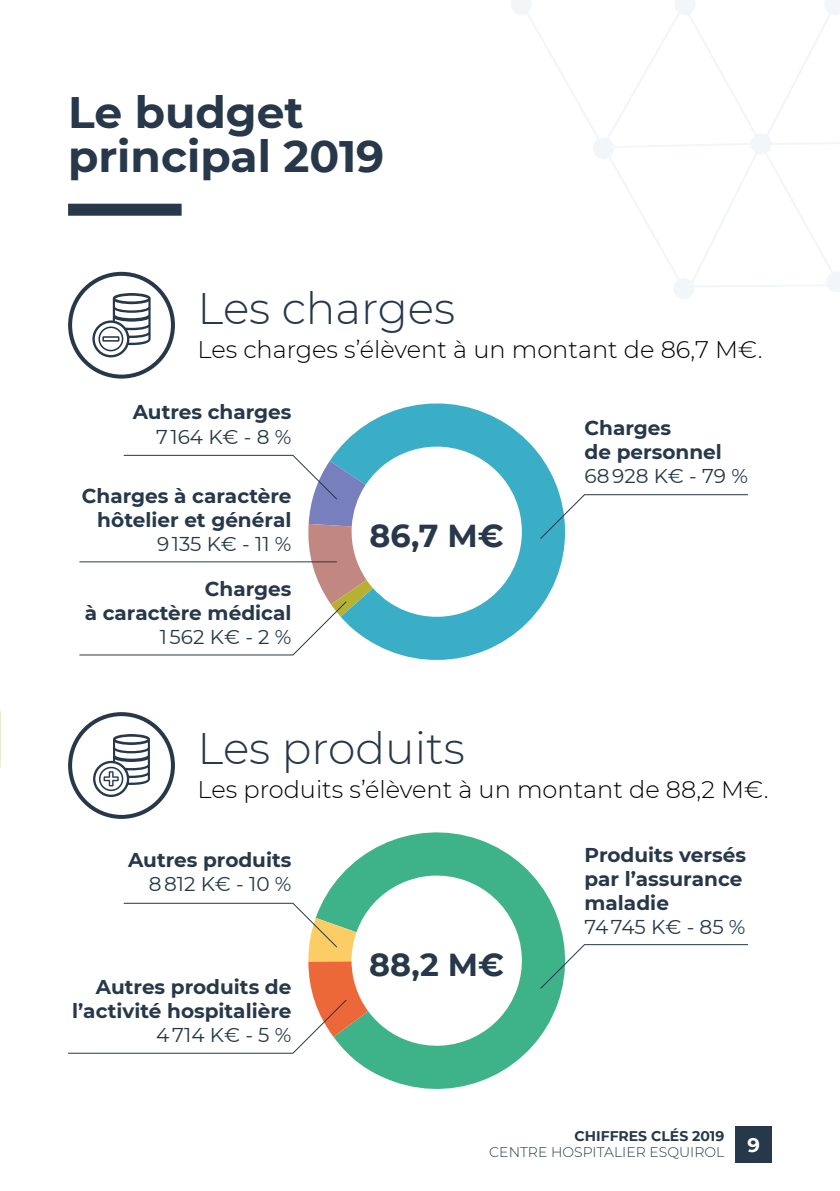
<style>
.page{position:relative;width:840px;height:1191px;background:#fff}
.page>*{position:absolute;margin:0;border:0;box-sizing:border-box;transform-origin:0 0}
.t1{font:700 44px/44px "Montserrat";color:#263849}
.t2{font:300 44px "Montserrat";color:#263849}
.t3{font:700 31.8px "Montserrat";color:#263849}
.t4{font:300 24px "Montserrat";color:#000}
.t5{font:700 20px/24px "Montserrat";color:#263849;text-align:right}
.t6{font:20px "Montserrat";color:#263849}
.t7{font:700 19.6px "Montserrat";color:#fff}
.t8{font:300 14px "Montserrat";color:#263849}
.t9{font:700 14px "Montserrat";color:#263849}
</style>
<div class="page">
<svg style="left:511px;top:0;width:328px;height:299px"></svg>
<div style="left:735px;top:1126px;width:36px;height:36px;background:#263849"></div>
<div style="left:68px;top:204px;width:113px;height:12px;background:#263849"></div>
<svg style="left:92px;top:293px;width:58px;height:64px"></svg>
<div style="left:68px;top:272px;width:107px;height:106px;border:4px solid #263849;border-radius:50%"></div>
<svg style="left:93px;top:734px;width:57px;height:63px"></svg>
<div style="left:68px;top:712px;width:107px;height:107px;border:4px solid #263849;border-radius:50%"></div>
<svg style="left:334px;top:403px;width:231px;height:257px"></svg>
<svg style="left:322px;top:832px;width:242px;height:257px"></svg>
<svg style="left:539px;top:494px;width:209px;height:46px"></svg>
<svg style="left:539px;top:943px;width:209px;height:47px"></svg>
<svg style="left:79px;top:454px;width:294px;height:202px"></svg>
<svg style="left:68px;top:902px;width:300px;height:152px"></svg>
<hr style="left:79px;top:561px;width:257px;height:1px;background:#263849">
<p class="t1" style="left:68px;top:88px;width:317px">Le budget principal 2019</p>
<p class="t2" style="left:197px;top:278px;width:259px">Les charges</p>
<p class="t4" style="left:197px;top:333px;width:566px">Les charges s’élèvent à un montant de 86,7 M€.</p>
<p class="t5" style="left:133px;top:399px;width:160px">Autres charges</p>
<p class="t6" style="left:156px;top:422px;width:137px">7 164 K€ - 8 %</p>
<p class="t5" style="left:82px;top:482px;width:211px">Charges à caractère hôtelier et général</p>
<p class="t6" style="left:157px;top:530px;width:136px">9 135 K€ - 11 %</p>
<p class="t5" style="left:85px;top:576px;width:208px">Charges<br>à caractère médical</p>
<p class="t6" style="left:160px;top:623px;width:133px">1 562 K€ - 2 %</p>
<p class="t3" style="left:369px;top:513px;width:136px">86,7 M€</p>
<p class="t5" style="left:584px;top:415px;width:139px;text-align:left">Charges<br>de personnel</p>
<p class="t6" style="left:584px;top:462px;width:165px">68 928 K€ - 79 %</p>
<p class="t2" style="left:197px;top:718px;width:268px">Les produits</p>
<p class="t4" style="left:197px;top:773px;width:572px">Les produits s’élèvent à un montant de 88,2 M€.</p>
<p class="t5" style="left:128px;top:847px;width:165px">Autres produits</p>
<p class="t6" style="left:149px;top:870px;width:144px">8 812 K€ - 10 %</p>
<p class="t5" style="left:72px;top:974px;width:221px">Autres produits de l’activité hospitalière</p>
<p class="t6" style="left:156px;top:1021px;width:137px">4 714 K€ - 5 %</p>
<p class="t3" style="left:369px;top:941px;width:136px">88,2 M€</p>
<p class="t5" style="left:584px;top:842px;width:163px;text-align:left">Produits versés par l’assurance maladie</p>
<p class="t6" style="left:584px;top:913px;width:162px">74 745 K€ - 85 %</p>
<p class="t9" style="left:574px;top:1126px;width:151px">CHIFFRES CLÉS 2019</p>
<p class="t8" style="left:489px;top:1142px;width:236px">CENTRE HOSPITALIER ESQUIROL</p>
<p class="t7" style="left:747px;top:1131px;width:14px">9</p>
</div>
